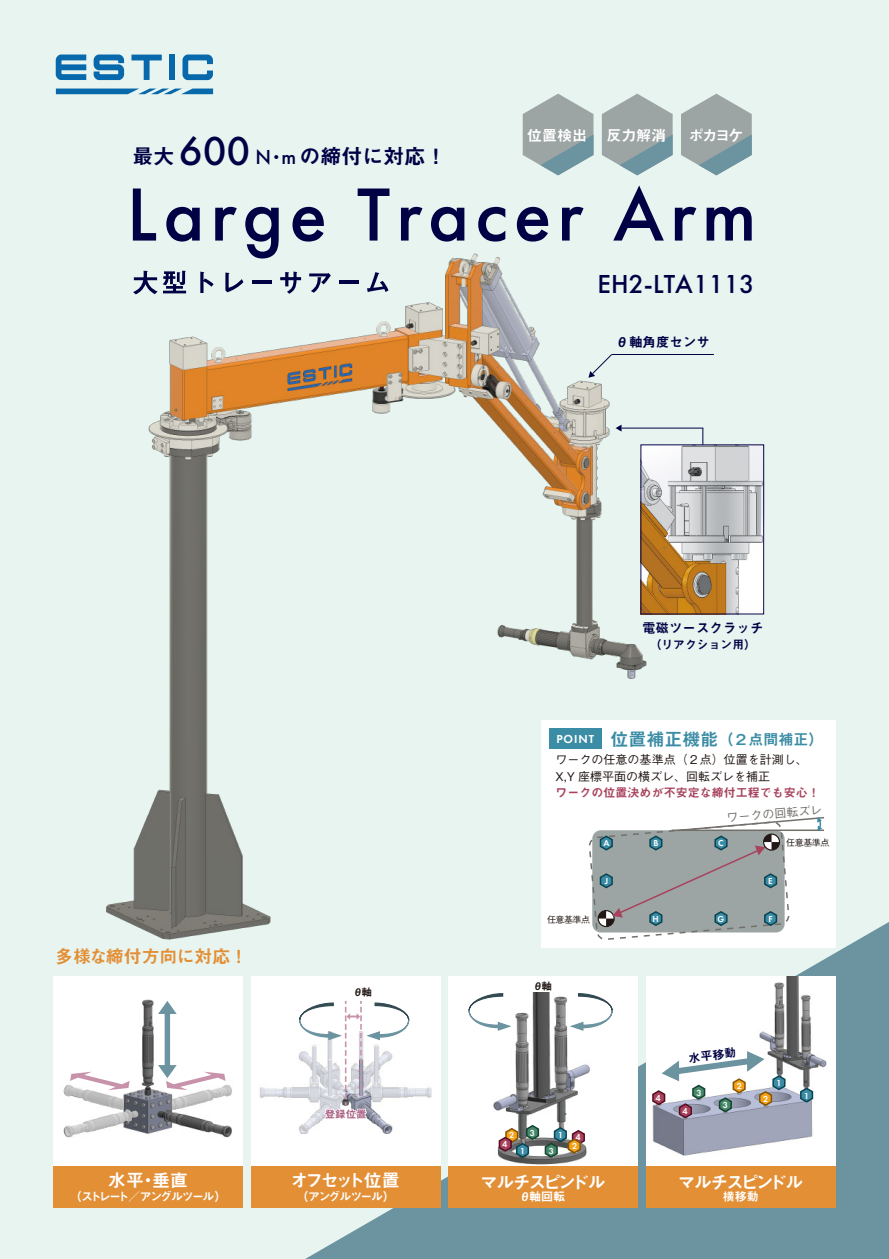
<style>
.page{position:relative;width:889px;height:1259px;background:#e7f4ef}
.page>*{position:absolute;margin:0;border:0;box-sizing:border-box;transform-origin:0 0}
.t1{font:500 78px "Futura PT";letter-spacing:.075em;color:#000045}
.t2{font:500 27px "Futura PT";color:#000045}
.t3{font:21px "Midashi Go Pr 6 N MB31";color:#000045}
.t4{font:18px "Midashi Go Pr 6 N MB31";letter-spacing:-.13em;color:#fff}
.t5{font:18px "Midashi Go Pr 6 N MB31";letter-spacing:-.01em;color:#e38f36}
.t6{font:18px "Midashi Go Pr 6 N MB31";letter-spacing:-.16em;color:#fff}
.t7{font:15px "Midashi Go Pr 6 N MB31";color:#3b8ca5}
.t8{font:15px "Midashi Go Pr 6 N MB31";letter-spacing:-.01em;color:#fff}
.t9{font:13.5px "Midashi Go Pr 6 N MB31";color:#000045}
.t10{font:500 12px/16.5px "Gothic BBB Pr 6 N";color:#221815}
.t11{font:12px "Midashi Go Pr 6 N MB31";color:#a8425d}
.t12{font:12px "Midashi Go Pr 6 N MB31";letter-spacing:-.125em;color:#fff}
.t13{font:12px "Midashi Go Pr 6 N MB31";letter-spacing:-.155em;color:#fff}
.t14{font:500 12px "Gothic BBB Pr 6 N";color:#72706b}
.t15{font:12px "Midashi Go Pr 6 N MB31";color:#000045}
.t16{font:11.85px "Midashi Go Pr 6 N MB31";color:#000045}
.t17{font:10.5px "Midashi Go Pr 6 N MB31";color:#221815}
.t18{font:10.5px "Midashi Go Pr 6 N MB31";color:#aa5e81}
.t19{font:600 9px/8.9px "Futura PT";color:#fff;text-align:center}
.t20{font:500 9px "Gothic BBB Pr 6 N";letter-spacing:-.05em;color:#221815}
.s1{font-family:"Futura PT";font-weight:500;font-size:42px}
.s2{font-family:"Futura PT";font-weight:500}
.s3{font-family:"Futura PT";font-weight:600;font-size:12px;color:#fff}
.s4{font-size:18px}
</style>
<div class="page">
<svg style="left:56px;top:89px;width:157px;height:5px"></svg>
<svg style="left:131px;top:55px;width:31px;height:25px"></svg>
<div style="left:169px;top:55px;width:6px;height:25px;background:#0768ab"></div>
<svg style="left:56px;top:55px;width:30px;height:25px"></svg>
<svg style="left:182px;top:55px;width:31px;height:25px"></svg>
<svg style="left:94px;top:55px;width:30px;height:25px"></svg>
<svg style="left:305px;top:915px;width:584px;height:344px;background:#7ea2ac"></svg>
<img style="left:53px;top:114px;width:624px;height:999px">
<img style="left:642px;top:445px;width:123px;height:169px">
<svg style="left:133px;top:271px;width:24px;height:23px"></svg>
<svg style="left:163px;top:271px;width:23px;height:22px"></svg>
<svg style="left:200px;top:272px;width:14px;height:21px"></svg>
<svg style="left:225px;top:272px;width:18px;height:20px"></svg>
<hr style="left:252px;top:281px;width:19px;height:3px;background:#000045">
<svg style="left:280px;top:271px;width:21px;height:23px"></svg>
<svg style="left:309px;top:273px;width:22px;height:20px"></svg>
<hr style="left:339px;top:281px;width:19px;height:3px;background:#000045">
<svg style="left:367px;top:272px;width:21px;height:20px"></svg>
<svg style="left:523px;top:94px;width:70px;height:81px"></svg>
<svg style="left:602px;top:94px;width:70px;height:81px"></svg>
<svg style="left:681px;top:94px;width:71px;height:81px"></svg>
<div style="left:54px;top:1165px;width:188px;height:42px;background:#e38f36"></div>
<div style="left:251px;top:1165px;width:189px;height:43px;background:#e38f36"></div>
<div style="left:449px;top:1165px;width:189px;height:43px;background:#e38f36"></div>
<div style="left:646px;top:1165px;width:189px;height:43px;background:#e38f36"></div>
<div style="left:54px;top:976px;width:188px;height:189px;background:#fff"></div>
<div style="left:251px;top:976px;width:189px;height:189px;background:#fff"></div>
<div style="left:449px;top:976px;width:189px;height:189px;background:#fff"></div>
<div style="left:646px;top:976px;width:189px;height:189px;background:#fff"></div>
<div style="left:541px;top:720px;width:294px;height:228px;background:#fff"></div>
<div style="left:640px;top:444px;width:124px;height:170px;border:1px solid #000045"></div>
<img style="left:63px;top:999px;width:169px;height:139px">
<img style="left:493px;top:992px;width:97px;height:172px">
<img style="left:652px;top:976px;width:175px;height:180px">
<svg style="left:158px;top:1001px;width:74px;height:108px"></svg>
<svg style="left:64px;top:1071px;width:74px;height:66px"></svg>
<svg style="left:568px;top:992px;width:45px;height:39px"></svg>
<svg style="left:468px;top:992px;width:45px;height:39px"></svg>
<svg style="left:799px;top:1086px;width:15px;height:17px"></svg>
<svg style="left:652px;top:1051px;width:135px;height:68px"></svg>
<svg style="left:498px;top:1124px;width:88px;height:34px"></svg>
<div style="left:550px;top:729px;width:52px;height:20px;background:#3b8ca5"></div>
<svg style="left:702px;top:429px;width:1px;height:16px"></svg>
<svg style="left:615px;top:424px;width:6px;height:7px"></svg>
<hr style="left:621px;top:428px;width:82px;height:1px;background:#000045">
<svg style="left:588px;top:353px;width:25px;height:25px"></svg>
<svg style="left:260px;top:1001px;width:171px;height:133px"></svg>
<svg style="left:588px;top:816px;width:236px;height:124px"></svg>
<hr style="left:611px;top:354px;width:103px;height:1px;background:#000045">
<h3 class="t3" style="left:133px;top:139px;width:315px">最大 <span class="s1">600</span> <span class="s2">N</span>･<span class="s2">m</span>の締付に対応！</h3>
<p class="t8" style="left:527px;top:123px;width:61px">位置検出</p>
<p class="t8" style="left:606px;top:124px;width:61px">反力解消</p>
<p class="t8" style="left:689px;top:123px;width:56px">ポカヨケ</p>
<h1 class="t1" style="left:127px;top:168px;width:631px">Large Tracer Arm</h1>
<h2 class="t2" style="left:597px;top:267px;width:158px">EH2-LTA1113</h2>
<p class="t9" style="left:615px;top:331px;width:96px">θ軸角度センサ</p>
<p class="t9" style="left:642px;top:617px;width:123px">電磁ツースクラッチ</p>
<p class="t16" style="left:649px;top:635px;width:108px">（リアクション用）</p>
<p class="t7" style="left:556px;top:727px;width:269px"><span class="s3">POINT</span> <span class="s4">位置補正機能</span>（２点間補正）</p>
<p class="t10" style="left:555px;top:750px;width:253px">ワークの任意の基準点（２点）位置を計測し、<br>X,Y 座標平面の横ズレ、回転ズレを補正</p>
<p class="t11" style="left:555px;top:783px;width:265px">ワークの位置決めが不安定な締付工程でも安心！</p>
<h3 class="t5" style="left:55px;top:942px;width:194px">多様な締付方向に対応 ！</h3>
<h3 class="t4" style="left:108px;top:1165px;width:81px">水平・垂直</h3>
<p class="t13" style="left:70px;top:1186px;width:158px">（ストレート／アングルツール）</p>
<p class="t17" style="left:353px;top:983px;width:21px">θ軸</p>
<p class="t18" style="left:325px;top:1105px;width:43px">登録位置</p>
<h3 class="t6" style="left:290px;top:1165px;width:111px">オフセット位置</h3>
<p class="t12" style="left:296px;top:1186px;width:100px">（アングルツール）</p>
<p class="t20" style="left:547px;top:912px;width:45px">任意基準点</p>
<p class="t14" style="left:726px;top:807px;width:97px;rotate:-4deg">ワークの回転ズレ</p>
<p class="t19" style="left:603px;top:839px;width:8px">A</p>
<p class="t19" style="left:653px;top:839px;width:7px">B</p>
<p class="t19" style="left:718px;top:839px;width:7px">C</p>
<p class="t19" style="left:605px;top:876px;width:5px">J</p>
<p class="t19" style="left:768px;top:876px;width:6px">E</p>
<p class="t19" style="left:652px;top:914px;width:8px">H</p>
<p class="t19" style="left:717px;top:914px;width:8px">G</p>
<p class="t19" style="left:768px;top:914px;width:6px">F</p>
<p class="t20" style="left:786px;top:835px;width:45px">任意基準点</p>
<p class="t17" style="left:533px;top:977px;width:21px">θ軸</p>
<p class="t19" style="left:530px;top:1128px;width:7px">3</p>
<p class="t19" style="left:558px;top:1130px;width:7px">1</p>
<p class="t19" style="left:509px;top:1130px;width:7px">2</p>
<p class="t19" style="left:502px;top:1139px;width:7px">4</p>
<p class="t19" style="left:572px;top:1133px;width:10px">4<br>2</p>
<p class="t19" style="left:548px;top:1146px;width:7px">3</p>
<p class="t19" style="left:520px;top:1146px;width:7px">1</p>
<p class="t19" style="left:655px;top:1093px;width:7px">4</p>
<p class="t15" style="left:687px;top:1048px;width:49px;rotate:-7deg">水平移動</p>
<p class="t19" style="left:682px;top:1106px;width:7px">4</p>
<p class="t19" style="left:696px;top:1088px;width:7px">3</p>
<p class="t19" style="left:723px;top:1100px;width:7px">3</p>
<p class="t19" style="left:737px;top:1081px;width:7px">2</p>
<p class="t19" style="left:763px;top:1094px;width:7px">2</p>
<p class="t19" style="left:776px;top:1078px;width:7px">1</p>
<p class="t19" style="left:804px;top:1091px;width:7px">1</p>
<h3 class="t4" style="left:480px;top:1167px;width:127px">マルチスピンドル</h3>
<p class="t12" style="left:519px;top:1186px;width:47px">θ軸回転</p>
<h3 class="t4" style="left:678px;top:1167px;width:127px">マルチスピンドル</h3>
<p class="t12" style="left:723px;top:1186px;width:37px">横移動</p>
</div>
